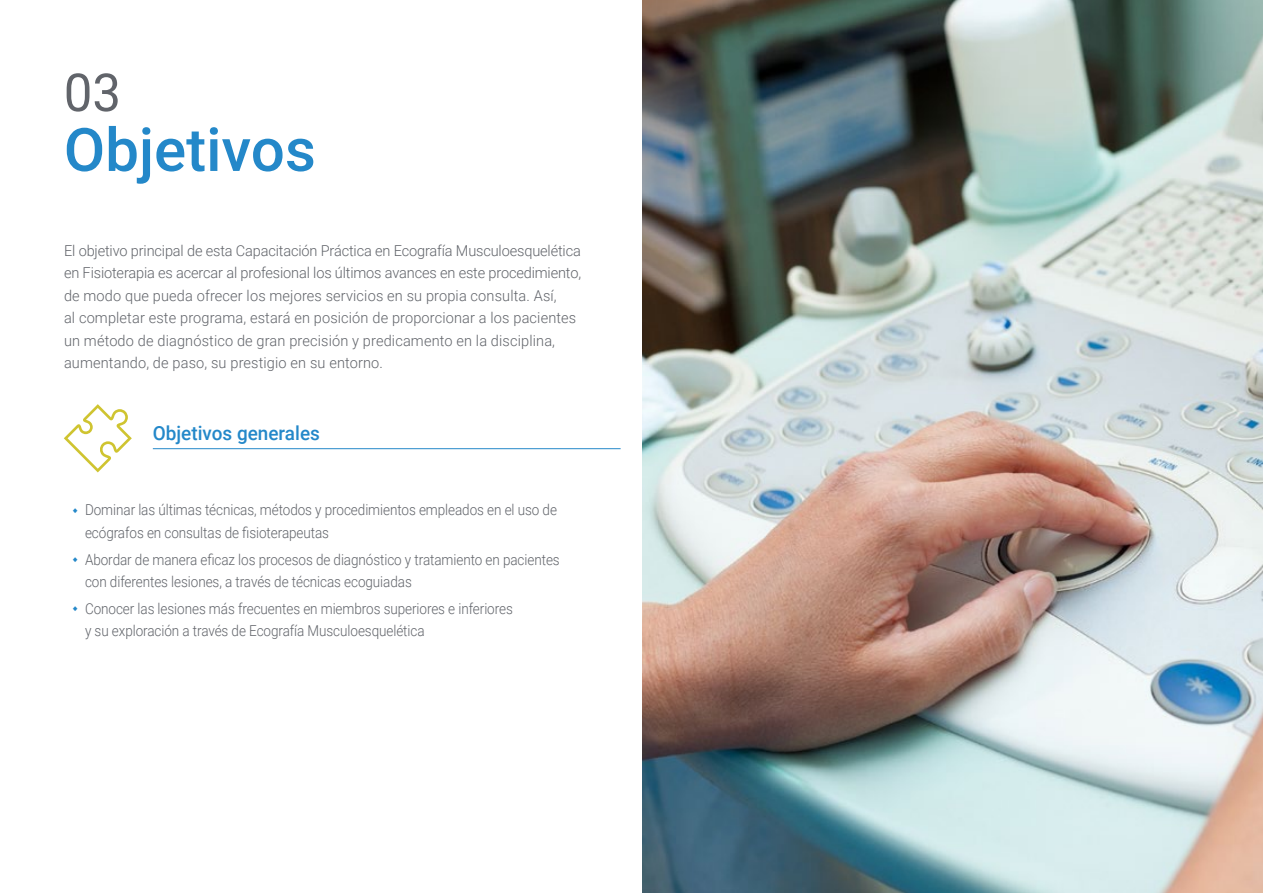
<style>
.page{position:relative;width:1263px;height:893px;background:#fff}
.page>*{position:absolute;margin:0;border:0;box-sizing:border-box;transform-origin:0 0}
.t1{font:500 60px "Roboto";color:#2488c9}
.t2{font:52.5px "Roboto";color:#61646a}
.t3{font:500 19.5px "Roboto";color:#2488c9}
.t4{font:300 15px/22.5px "Roboto";letter-spacing:-.005em;color:#61646a}
.t5{font:300 15px/22.5px "Roboto";letter-spacing:-.005em;color:#61646a;scale:.9 1}
</style>
<div class="page">
<img style="left:642px;top:0;width:621px;height:893px">
<hr style="left:153px;top:448px;width:468px;height:1px;background:#2488c9">
<svg style="left:64px;top:404px;width:68px;height:68px"></svg>
<h2 class="t2" style="left:64px;top:56px;width:59px">03</h2>
<h1 class="t1" style="left:64px;top:108px;width:254px">Objetivos</h1>
<p class="t4" style="left:64px;top:239px;width:519px">El objetivo principal de esta Capacitación Práctica en Ecografía Musculoesquelética en Fisioterapia es acercar al profesional los últimos avances en este procedimiento, de modo que pueda ofrecer los mejores servicios en su propia consulta. Así,<br>al completar este programa, estará en posición de proporcionar a los pacientes un método de diagnóstico de gran precisión y predicamento en la disciplina, aumentando, de paso, su prestigio en su entorno.</p>
<h3 class="t3" style="left:153px;top:420px;width:169px">Objetivos generales</h3>
<p class="t5" style="left:85px;top:498px;width:526px">Dominar las últimas técnicas, métodos y procedimientos empleados en el uso de ecógrafos en consultas de fisioterapeutas</p>
<p class="t5" style="left:85px;top:548px;width:529px">Abordar de manera eficaz los procesos de diagnóstico y tratamiento en pacientes con diferentes lesiones, a través de técnicas ecoguiadas</p>
<p class="t5" style="left:85px;top:597px;width:477px">Conocer las lesiones más frecuentes en miembros superiores e inferiores y su exploración a través de Ecografía Musculoesquelética</p>
</div>
